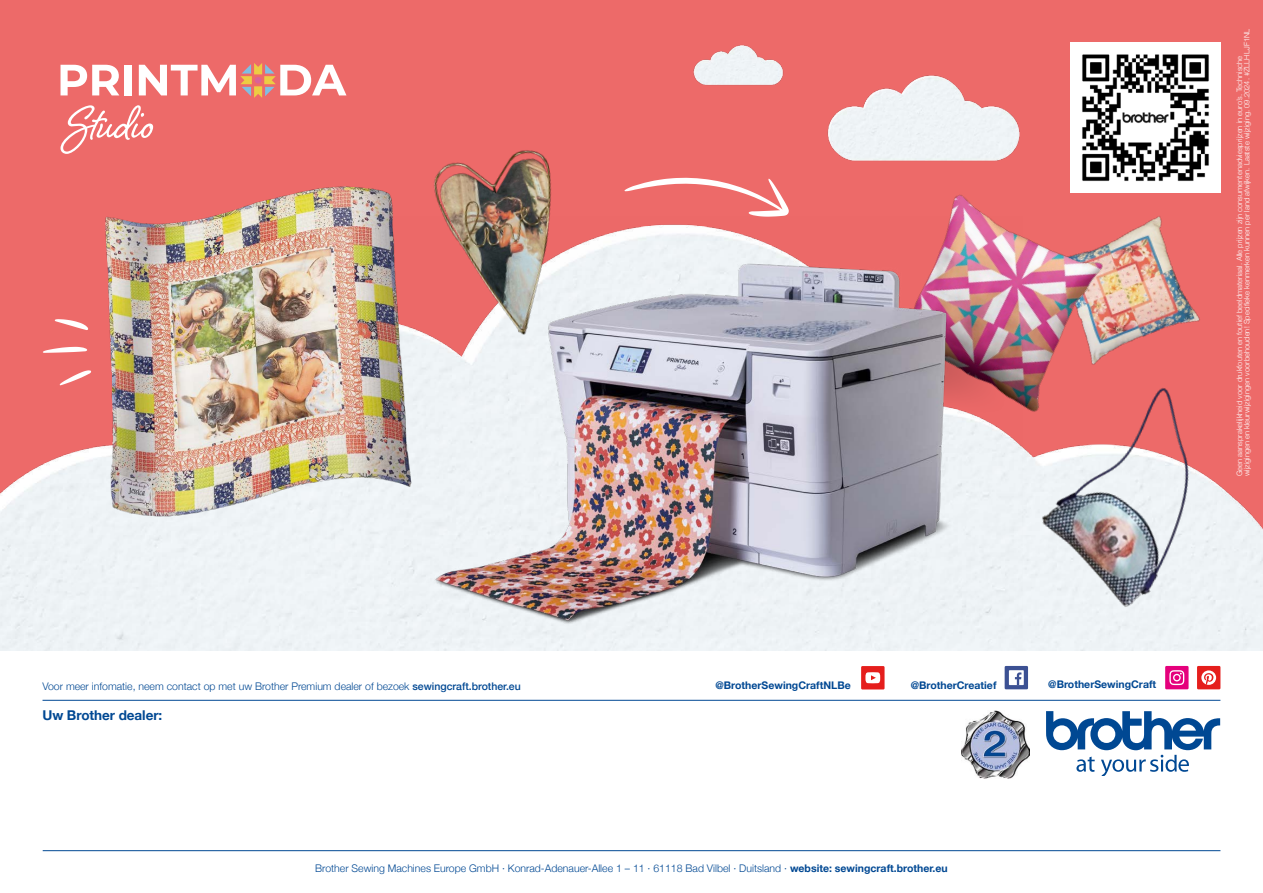
<style>
.page{position:relative;width:1263px;height:893px;background:#fff}
.page>*{position:absolute;margin:0;border:0;box-sizing:border-box;transform-origin:0 0}
.t1{font:700 13.5px "Helvetica Neue";letter-spacing:-.005em;color:#004893}
.t2{font:300 10.5px "Helvetica Neue";color:#004893}
.t3{font:700 10.5px "Helvetica Neue";color:#004893}
.t4{font:300 7.5px/7.5px "Helvetica Neue";letter-spacing:.005em;color:#fff}
.s1{font-weight:500}
.s2{font-weight:700}
</style>
<div class="page">
<div style="left:0;top:0;width:1263px;height:651px;background:#ed6a69"></div>
<img style="left:0;top:181px;width:1263px;height:470px">
<img style="left:680px;top:45px;width:377px;height:155px">
<svg style="left:59px;top:370px;width:27px;height:15px"></svg>
<svg style="left:42px;top:347px;width:44px;height:6px"></svg>
<svg style="left:55px;top:319px;width:31px;height:11px"></svg>
<img style="left:86px;top:181px;width:320px;height:349px">
<svg style="left:61px;top:105px;width:92px;height:49px"></svg>
<svg style="left:61px;top:65px;width:58px;height:30px"></svg>
<div style="left:124px;top:65px;width:8px;height:30px;background:#fff"></div>
<svg style="left:139px;top:63px;width:207px;height:35px"></svg>
<div style="left:255px;top:77px;width:6px;height:7px;background:#d96298;border-radius:50%"></div>
<img style="left:1022px;top:335px;width:223px;height:303px">
<svg style="left:624px;top:178px;width:165px;height:39px"></svg>
<img style="left:391px;top:217px;width:631px;height:421px">
<img style="left:406px;top:150px;width:191px;height:212px">
<img style="left:1070px;top:43px;width:150px;height:150px">
<svg style="left:1046px;top:711px;width:174px;height:64px"></svg>
<div style="left:1165px;top:666px;width:23px;height:23px;background:#e5007c"></div>
<svg style="left:1169px;top:670px;width:15px;height:15px"></svg>
<div style="left:1005px;top:666px;width:23px;height:23px;background:#3c5193"></div>
<div style="left:1009px;top:670px;width:15px;height:15px;background:#fff"></div>
<svg style="left:1015px;top:672px;width:6px;height:13px"></svg>
<hr style="left:43px;top:700px;width:1177px;height:1px;background:#004893">
<div style="left:861px;top:666px;width:23px;height:23px;background:#e51e1c"></div>
<svg style="left:865px;top:672px;width:15px;height:11px"></svg>
<div style="left:1197px;top:666px;width:23px;height:23px;background:#e51e1c"></div>
<svg style="left:1201px;top:670px;width:15px;height:15px"></svg>
<hr style="left:43px;top:850px;width:1177px;height:1px;background:#004893">
<img style="left:961px;top:710px;width:68px;height:68px">
<p class="t4" style="left:1235px;top:476px;width:449px;rotate:-90deg">Geen aansprakelijkheid voor drukfouten en foutief beeldmateriaal. Alle prijzen zijn consumentenadviesprijzen in euro’s. Technische wijzigingen en kleurwijzigingen voorbehouden! Specifieke kenmerken kunnen per land afwijken. Laatste wijziging. 09.2024. #ZLLHLJF1NL</p>
<h2 class="t2" style="left:42px;top:678px;width:480px">Voor meer infomatie, neem contact op met uw Brother Premium dealer of bezoek <span class="s1">sewingcraft.brother.eu</span></h2>
<h2 class="t3" style="left:1048px;top:676px;width:109px">@BrotherSewingCraft</h2>
<h2 class="t3" style="left:715px;top:677px;width:137px">@BrotherSewingCraftNLBe</h2>
<h2 class="t3" style="left:911px;top:677px;width:87px">@BrotherCreatief</h2>
<h1 class="t1" style="left:42px;top:705px;width:121px">Uw Brother dealer:</h1>
<h2 class="t2" style="left:315px;top:860px;width:634px">Brother Sewing Machines Europe GmbH · Konrad-Adenauer-Allee 1 – 11 · 61118 Bad Vilbel · Duitsland · <span class="s2">website: sewingcraft.brother.eu</span></h2>
</div>
